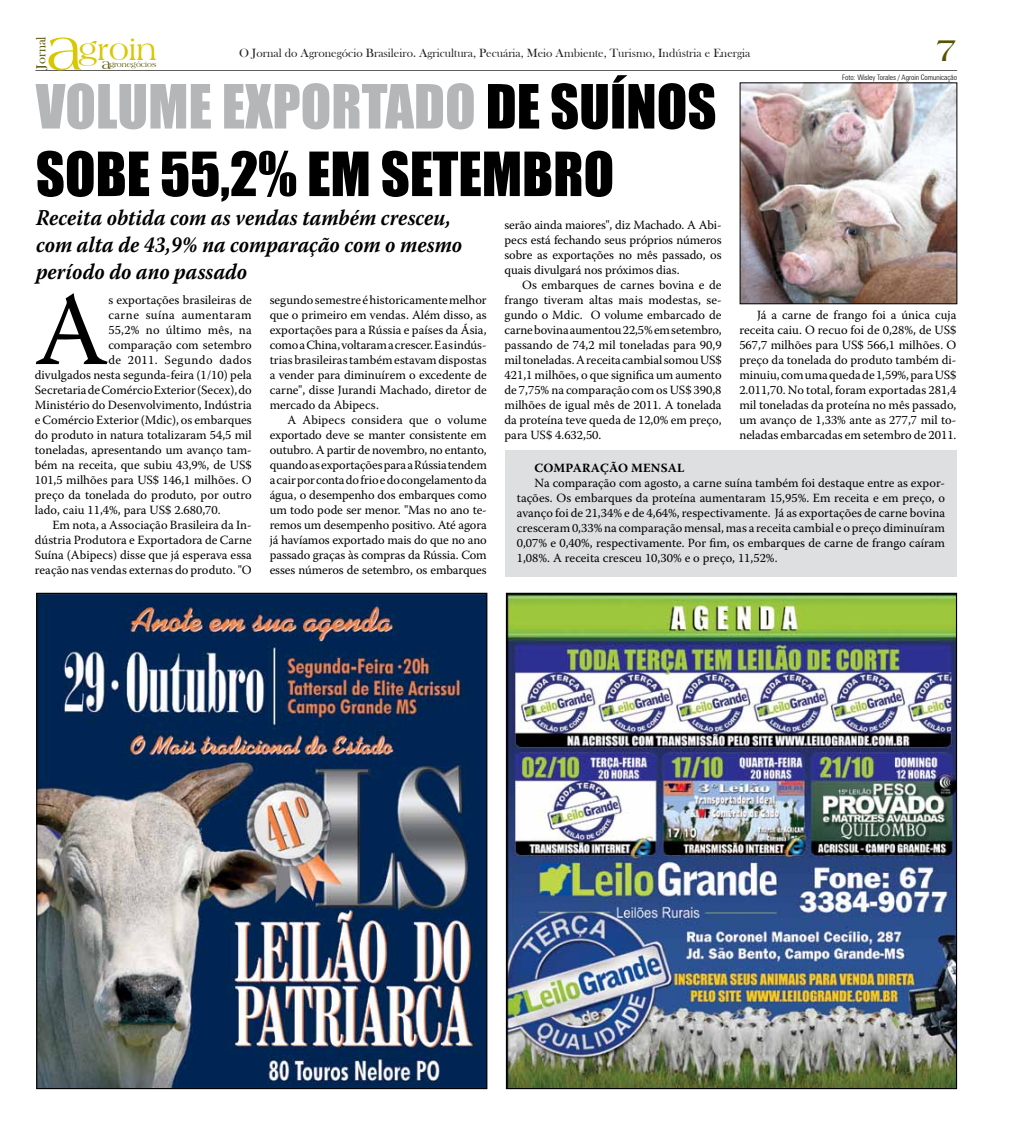
<style>
.page{position:relative;width:1028px;height:1124px;background:#fff}
.page>*{position:absolute;margin:0;border:0;box-sizing:border-box;transform-origin:0 0}
.t1{font:103.5px "Warnock Pro";color:#000}
.t2{font:56.25px/67.5px "Impact";color:#000}
.t3{font:33.75px "Americana BT";color:#585300}
.t4{font:31.25px "Americana BT";color:#d7c800}
.t5{font:italic 700 22.5px/27px "Warnock Pro";color:#000;scale:.9 1}
.t6{font:13.5px "Bask Old Face";color:#585300}
.t7{font:12.5px/15px "Warnock Pro";color:#000;text-align:justify}
.t8{font:12.5px "Warnock Pro";letter-spacing:.035em;color:#000}
.t9{font:700 12.5px "Warnock Pro";letter-spacing:.01em;color:#000}
.t10{font:12.25px "Bask Old Face";color:#231f20}
.t11{font:7.62px "Americana BT";color:#585300}
.t12{font:300 condensed 7.5px "Zurich BT";color:#000}
.s1{font-size:60px}
.s2{color:#b4b6b8}
.s3{font-size:14.62px}
</style>
<div class="page">
<hr style="left:35px;top:70px;width:922px;height:1px;background:#231f20">
<div style="left:505px;top:450px;width:452px;height:126px;background:#dedfe0"></div>
<img style="left:38px;top:594px;width:447px;height:492px">
<img style="left:508px;top:594px;width:447px;height:492px">
<img style="left:742px;top:85px;width:213px;height:217px">
<div style="left:740px;top:83px;width:217px;height:221px;border:1px solid #000"></div>
<p class="t6" style="left:34px;top:69px;width:34px;rotate:-90deg">Jornal</p>
<h3 class="t4" style="left:46px;top:32px;width:112px"><span class="s1">a</span>groin</h3>
<p class="t10" style="left:239px;top:46px;width:512px">O Jornal do Agronegócio Brasileiro. Agricultura, Pecuária, Meio Ambiente, Turismo, Indústria e Energia</p>
<h3 class="t3" style="left:935px;top:30px;width:23px">7</h3>
<h2 class="t2" style="left:36px;top:71px;width:682px"><span class="s2">VOLUME EXPORTADO</span> DE SUÍNOS<br>SOBE 55,2% EM SETEMBRO</h2>
<p class="t11" style="left:102px;top:60px;width:56px"><span class="s3">a</span>gronegócios</p>
<p class="t12" style="left:842px;top:72px;width:116px">Foto: Wisley Torales / Agroin Comunicação</p>
<h3 class="t5" style="left:36px;top:204px;width:475px">Receita obtida com as vendas também cresceu, com alta de 43,9% na comparação com o mesmo período do ano passado</h3>
<h1 class="t1" style="left:35px;top:267px;width:75px">A</h1>
<p class="t7" style="left:108px;top:292px;width:145px">s exportações brasileiras de</p>
<p class="t8" style="left:108px;top:307px;width:145px">carne suína aumentaram</p>
<p class="t7" style="left:108px;top:322px;width:145px">55,2% no último mês, na</p>
<p class="t7" style="left:108px;top:337px;width:145px">comparação com setembro</p>
<p class="t8" style="left:108px;top:352px;width:145px">de 2011. Segundo dados</p>
<p class="t7" style="left:35px;top:367px;width:218px">divulgados nesta segunda-feira (1/10) pela</p>
<p class="t7" style="left:35px;top:382px;width:218px">Secretaria de Comércio Exterior (Secex), do</p>
<p class="t7" style="left:35px;top:397px;width:218px">Ministério do Desenvolvimento, Indústria</p>
<p class="t7" style="left:35px;top:412px;width:218px">e Comércio Exterior (Mdic), os embarques</p>
<p class="t7" style="left:35px;top:427px;width:218px">do produto in natura totalizaram 54,5 mil</p>
<p class="t7" style="left:35px;top:442px;width:218px">toneladas, apresentando um avanço tam-</p>
<p class="t7" style="left:35px;top:457px;width:218px">bém na receita, que subiu 43,9%, de US$</p>
<p class="t7" style="left:35px;top:472px;width:217px">101,5 milhões para US$ 146,1 milhões. O</p>
<p class="t7" style="left:35px;top:487px;width:218px">preço da tonelada do produto, por outro</p>
<p class="t7" style="left:35px;top:502px;width:187px">lado, caiu 11,4%, para US$ 2.680,70.</p>
<p class="t7" style="left:53px;top:517px;width:201px">Em nota, a Associação Brasileira da In-</p>
<p class="t7" style="left:35px;top:532px;width:218px">dústria Produtora e Exportadora de Carne</p>
<p class="t7" style="left:35px;top:547px;width:218px">Suína (Abipecs) disse que já esperava essa</p>
<p class="t7" style="left:35px;top:562px;width:217px">reação nas vendas externas do produto. "O</p>
<p class="t7" style="left:270px;top:292px;width:219px">segundo semestre é historicamente melhor que o primeiro em vendas. Além disso, as exportações para a Rússia e países da Ásia, como a China, voltaram a crescer. E as indús&shy;trias brasileiras também estavam dispostas a vender para diminuírem o excedente de carne", disse Jurandi Machado, diretor de mercado da Abipecs.</p>
<p class="t7" style="left:270px;top:412px;width:219px;text-indent:18px">A Abipecs considera que o volume exportado deve se manter consistente em outubro. A partir de novembro, no entanto, quando as exportações para a Rússia tendem a cair por conta do frio e do congelamento da água, o desempenho dos embarques como um todo pode ser menor. "Mas no ano te&shy;remos um desempenho positivo. Até agora já havíamos exportado mais do que no ano passado graças às compras da Rússia. Com esses números de setembro, os embarques</p>
<p class="t7" style="left:504px;top:217px;width:219px">serão ainda maiores", diz Machado. A Abi&shy;pecs está fechando seus próprios números sobre as exportações no mês passado, os quais divulgará nos próximos dias.</p>
<p class="t7" style="left:504px;top:277px;width:219px;text-indent:18px">Os embarques de carnes bovina e de frango tiveram altas mais modestas, se&shy;gundo o Mdic. O volume embarcado de carne bovina aumentou 22,5% em setembro, passando de 74,2 mil toneladas para 90,9 mil toneladas. A receita cambial somou US$ 421,1 milhões, o que significa um aumento de 7,75% na comparação com os US$ 390,8 milhões de igual mês de 2011. A tonelada da proteína teve queda de 12,0% em preço, para US$ 4.632,50.</p>
<p class="t7" style="left:739px;top:307px;width:219px;text-indent:18px">Já a carne de frango foi a única cuja receita caiu. O recuo foi de 0,28%, de US$ 567,7 milhões para US$ 566,1 milhões. O preço da tonelada do produto também di&shy;minuiu, com uma queda de 1,59%, para US$ 2.011,70. No total, foram exportadas 281,4 mil toneladas da proteína no mês passado, um avanço de 1,33% ante as 277,7 mil to&shy;neladas embarcadas em setembro de 2011.</p>
<p class="t9" style="left:534px;top:460px;width:151px">COMPARAÇÃO MENSAL</p>
<p class="t7" style="left:517px;top:475px;width:430px;text-indent:18px">Na comparação com agosto, a carne suína também foi destaque entre as expor&shy;tações. Os embarques da proteína aumentaram 15,95%. Em receita e em preço, o avanço foi de 21,34% e de 4,64%, respectivamente. Já as exportações de carne bovina cresceram 0,33% na comparação mensal, mas a receita cambial e o preço diminuíram 0,07% e 0,40%, respectivamente. Por fim, os embarques de carne de frango caíram 1,08%. A receita cresceu 10,30% e o preço, 11,52%.</p>
</div>
